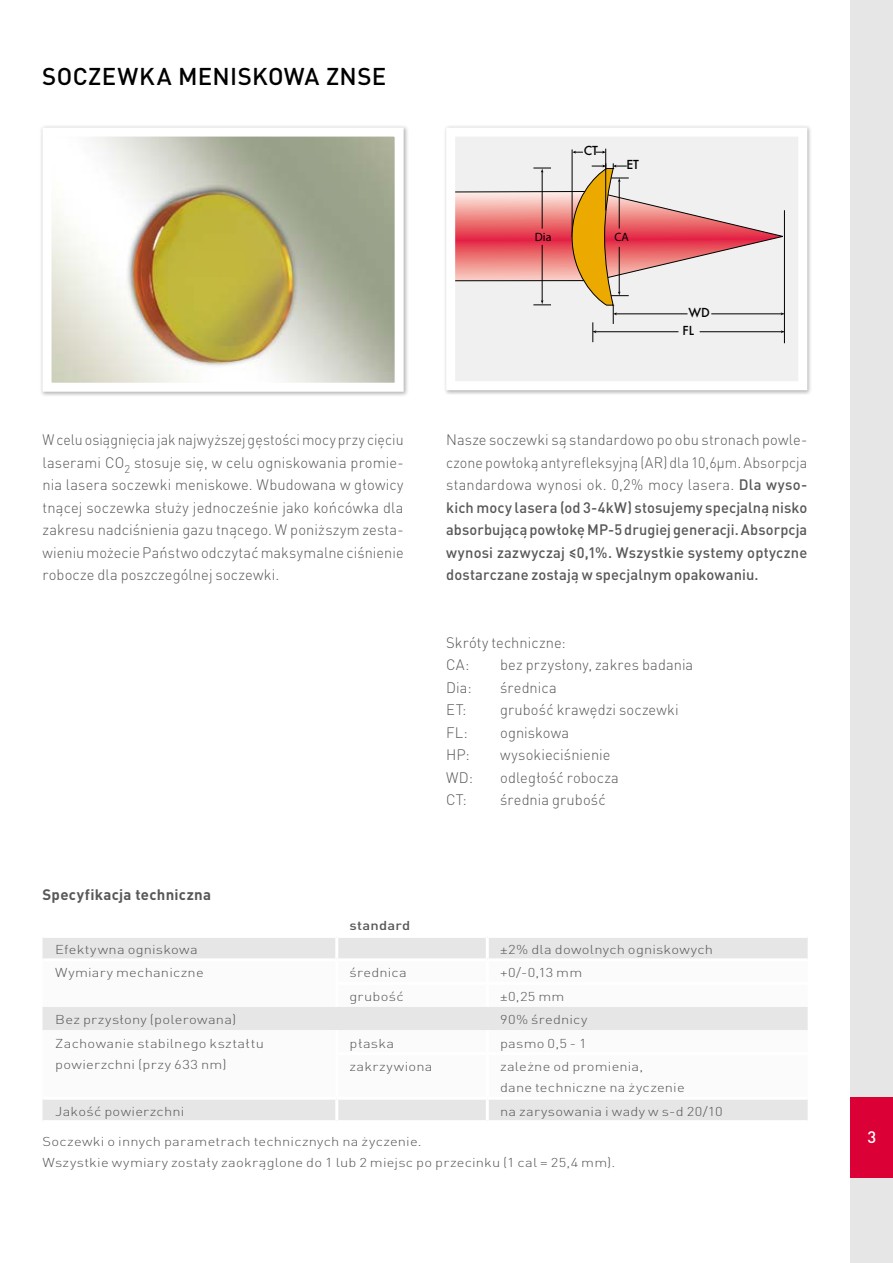
<style>
.page{position:relative;width:893px;height:1263px;background:#fff}
.page>*{position:absolute;margin:0;border:0;box-sizing:border-box;transform-origin:0 0}
.t1{font:500 24px "DIN Pro";letter-spacing:.015em;color:#000}
.t2{font:500 16.5px "DIN Pro";color:#fff}
.t3{font:500 15px/22.5px "DIN Pro";letter-spacing:.01em;color:#58585a;text-align:justify}
.t4{font:300 15px/22.5px "DIN Pro";letter-spacing:.01em;color:#58585a;text-align:justify;scale:.95 1}
.t5{font:300 15px/22.5px "DIN Pro";letter-spacing:.01em;color:#58585a}
.t6{font:700 15px "DIN Pro";letter-spacing:.02em;color:#58585a}
.t7{font:300 12.75px/21px "DIN Pro";letter-spacing:.015em;color:#58585a;scale:1.15 1}
.t8{font:500 12.75px "DIN Pro";letter-spacing:.015em;color:#58585a;scale:1.15 1}
.t9{font:500 12.15px "Futura";color:#000}
.t10{font:300 12.15px "Futura LT";color:#000}
.s1{font-weight:300}
</style>
<div class="page">
<div style="left:850px;top:0;width:43px;height:1263px;background:#e6e6e6"></div>
<div style="left:850px;top:1098px;width:43px;height:80px;background:#db0035"></div>
<div style="left:40px;top:125px;width:369px;height:272px;background:#000;opacity:.3"></div>
<img style="left:53px;top:138px;width:341px;height:244px">
<div style="left:43px;top:128px;width:361px;height:264px;border:9px solid #fff"></div>
<div style="left:443px;top:125px;width:370px;height:270px;background:#000;opacity:.3"></div>
<div style="left:451px;top:132px;width:352px;height:254px;background:#f1f0f0"></div>
<hr style="left:784px;top:210px;width:1px;height:133px;background:#000">
<hr style="left:572px;top:149px;width:1px;height:88px;background:#000">
<svg style="left:572px;top:151px;width:11px;height:3px"></svg>
<svg style="left:596px;top:151px;width:9px;height:3px"></svg>
<hr style="left:605px;top:149px;width:1px;height:61px;background:#000">
<svg style="left:456px;top:163px;width:329px;height:179px"></svg>
<div style="left:446px;top:128px;width:361px;height:262px;border:9px solid #fff"></div>
<div style="left:43px;top:938px;width:765px;height:182px;background:#e6e6e6"></div>
<svg style="left:43px;top:961px;width:765px;height:136px"></svg>
<hr style="left:335px;top:938px;width:3px;height:20px;background:#fff">
<hr style="left:486px;top:938px;width:3px;height:20px;background:#fff">
<hr style="left:43px;top:958px;width:294px;height:3px;background:#fff">
<hr style="left:337px;top:958px;width:150px;height:3px;background:#fff">
<hr style="left:335px;top:961px;width:3px;height:21px;background:#fff">
<hr style="left:487px;top:958px;width:321px;height:3px;background:#fff">
<hr style="left:486px;top:961px;width:3px;height:21px;background:#fff">
<hr style="left:335px;top:982px;width:152px;height:3px;background:#fff">
<hr style="left:335px;top:985px;width:3px;height:22px;background:#fff">
<hr style="left:487px;top:982px;width:321px;height:3px;background:#fff">
<hr style="left:486px;top:985px;width:3px;height:22px;background:#fff">
<hr style="left:335px;top:1030px;width:3px;height:22px;background:#fff">
<hr style="left:486px;top:1030px;width:3px;height:22px;background:#fff">
<hr style="left:335px;top:1052px;width:152px;height:3px;background:#fff">
<hr style="left:335px;top:1055px;width:3px;height:42px;background:#fff">
<hr style="left:487px;top:1052px;width:321px;height:3px;background:#fff">
<hr style="left:486px;top:1055px;width:3px;height:42px;background:#fff">
<hr style="left:43px;top:1097px;width:294px;height:3px;background:#fff">
<hr style="left:337px;top:1097px;width:150px;height:3px;background:#fff">
<hr style="left:335px;top:1100px;width:3px;height:20px;background:#fff">
<hr style="left:487px;top:1097px;width:321px;height:3px;background:#fff">
<hr style="left:486px;top:1100px;width:3px;height:20px;background:#fff">
<h1 class="t1" style="left:42px;top:60px;width:346px">SOCZEWKA MENISKOWA ZNSE</h1>
<p class="t9" style="left:584px;top:143px;width:16px">CT</p>
<p class="t9" style="left:626px;top:156px;width:14px">ET</p>
<p class="t10" style="left:535px;top:229px;width:18px">Dia</p>
<p class="t10" style="left:614px;top:229px;width:16px">CA</p>
<p class="t9" style="left:688px;top:304px;width:23px">WD</p>
<p class="t9" style="left:682px;top:322px;width:13px">FL</p>
<p class="t4" style="left:43px;top:428px;width:382px">W celu osiągnięcia jak najwyższej gęstości mocy przy cięciu laserami CO<sub>2</sub> stosuje się, w celu ogniskowania promie&shy;nia lasera soczewki meniskowe. Wbudowana w głowicy tnącej soczewka służy jednocześnie jako końcówka dla zakresu nadciśnienia gazu tnącego. W poniższym zesta&shy;wieniu możecie Państwo odczytać maksymalne ciśnienie robocze dla poszczególnej soczewki.</p>
<p class="t3" style="left:446px;top:428px;width:363px"><span class="s1">Nasze soczewki są standardowo po obu stronach powle&shy;czone powłoką antyrefleksyjną (AR) dla 10,6µm. Absorpcja standardowa wynosi ok. 0,2% mocy lasera.</span> Dla wyso&shy;kich mocy lasera (od 3-4kW) stosujemy specjalną nisko absorbującą powłokę MP-5 drugiej generacji. Absorpcja wynosi zazwyczaj ≤0,1%. Wszystkie systemy optyczne dostarczane zostają w specjalnym opakowaniu.</p>
<p class="t5" style="left:446px;top:630px;width:121px">Skróty techniczne:<br>CA:</p>
<p class="t5" style="left:500px;top:653px;width:195px">bez przysłony, zakres badania</p>
<p class="t6" style="left:43px;top:884px;width:170px">Specyfikacja techniczna</p>
<p class="t5" style="left:446px;top:675px;width:27px">Dia:</p>
<p class="t5" style="left:500px;top:675px;width:58px">średnica</p>
<p class="t5" style="left:446px;top:698px;width:22px">ET:</p>
<p class="t5" style="left:500px;top:698px;width:180px">grubość krawędzi soczewki</p>
<p class="t5" style="left:446px;top:720px;width:23px">FL:</p>
<p class="t5" style="left:500px;top:720px;width:71px">ogniskowa</p>
<p class="t5" style="left:446px;top:743px;width:25px">HP:</p>
<p class="t5" style="left:500px;top:743px;width:112px">wysokieciśnienie</p>
<p class="t5" style="left:446px;top:765px;width:28px">WD:</p>
<p class="t5" style="left:500px;top:765px;width:120px">odległość robocza</p>
<p class="t5" style="left:446px;top:788px;width:22px">CT:</p>
<p class="t5" style="left:500px;top:788px;width:107px">średnia grubość</p>
<p class="t8" style="left:350px;top:917px;width:54px">standard</p>
<p class="t7" style="left:55px;top:938px;width:125px">Efektywna ogniskowa</p>
<p class="t7" style="left:500px;top:938px;width:187px">±2% dla dowolnych ogniskowych</p>
<p class="t7" style="left:55px;top:962px;width:131px">Wymiary mechaniczne</p>
<p class="t7" style="left:350px;top:962px;width:51px">średnica</p>
<p class="t7" style="left:500px;top:962px;width:73px">+0/-0,13 mm</p>
<p class="t7" style="left:350px;top:985px;width:49px">grubość</p>
<p class="t7" style="left:500px;top:985px;width:58px">±0,25 mm</p>
<p class="t7" style="left:55px;top:1008px;width:159px">Bez przysłony (polerowana)</p>
<p class="t7" style="left:500px;top:1008px;width:78px">90% średnicy</p>
<p class="t7" style="left:55px;top:1032px;width:183px">Zachowanie stabilnego kształtu powierzchni (przy 633 nm)</p>
<p class="t7" style="left:350px;top:1032px;width:40px">płaska</p>
<p class="t7" style="left:500px;top:1032px;width:77px">pasmo 0,5 - 1</p>
<p class="t7" style="left:350px;top:1055px;width:74px">zakrzywiona</p>
<p class="t7" style="left:500px;top:1055px;width:162px">zależne od promienia,<br>dane techniczne na życzenie</p>
<p class="t7" style="left:55px;top:1100px;width:114px">Jakość powierzchni</p>
<p class="t7" style="left:500px;top:1100px;width:195px">na zarysowania i wady w s-d 20/10</p>
<p class="t7" style="left:43px;top:1130px;width:500px">Soczewki o innych parametrach technicznych na życzenie.<br>Wszystkie wymiary zostały zaokrąglone do 1 lub 2 miejsc po przecinku (1 cal = 25,4 mm).</p>
<p class="t2" style="left:867px;top:1125px;width:10px">3</p>
</div>
